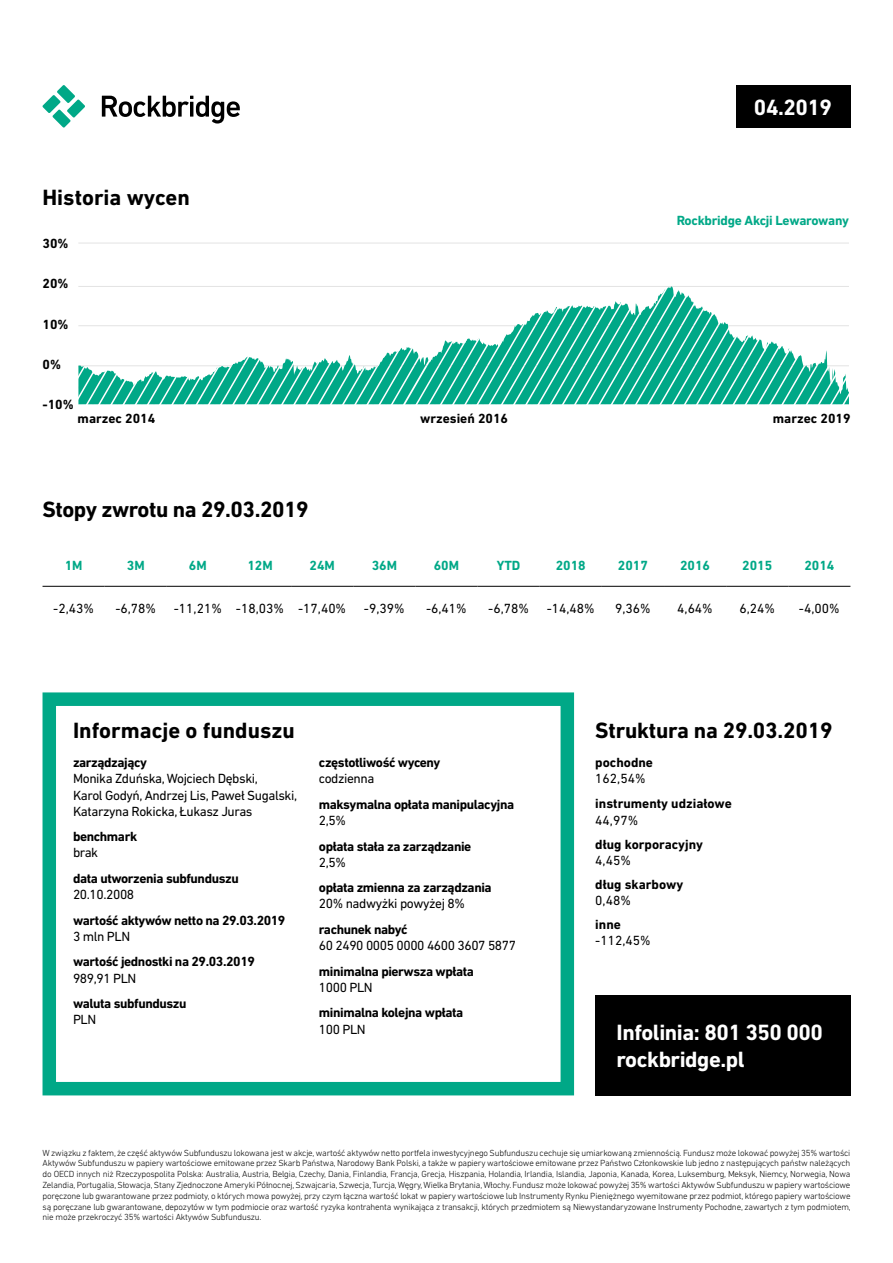
<style>
.page{position:relative;width:893px;height:1263px;background:#fff}
.page>*{position:absolute;margin:0;border:0;box-sizing:border-box;transform-origin:0 0}
.t1{font:700 22.5px "DIN Next LT Pro";letter-spacing:-.01em;color:#000}
.t2{font:700 22.5px/27px "DIN Next LT Pro";letter-spacing:-.02em;color:#fff}
.t3{font:700 13.5px "DIN Next LT Pro";letter-spacing:-.03em;color:#000}
.t4{font:13.5px/16.2px "DIN Next LT Pro";letter-spacing:-.03em;color:#000}
.t5{font:700 13.5px "DIN Next LT Pro";color:#000}
.t6{font:700 13.5px "DIN Next LT Pro";color:#00a887}
.t7{font:700 13.5px "DIN Next LT Pro";letter-spacing:-.02em;color:#00a887}
.t8{font:13.5px "DIN Next LT Pro";color:#000}
.t9{font:300 9px/10.8px "DIN Next LT Pro";letter-spacing:-.02em;color:#000;text-align:justify}
</style>
<div class="page">
<div style="left:595px;top:995px;width:255px;height:100px;background:#000"></div>
<svg style="left:42px;top:85px;width:43px;height:43px"></svg>
<svg style="left:102px;top:96px;width:138px;height:28px"></svg>
<div style="left:736px;top:85px;width:114px;height:43px;background:#000"></div>
<div style="left:43px;top:692px;width:531px;height:403px;border:14px solid #00a887"></div>
<hr style="left:43px;top:586px;width:62px;height:1px;background:#000">
<hr style="left:105px;top:586px;width:62px;height:1px;background:#000">
<hr style="left:167px;top:586px;width:62px;height:1px;background:#000">
<hr style="left:229px;top:586px;width:62px;height:1px;background:#000">
<hr style="left:291px;top:586px;width:62px;height:1px;background:#000">
<hr style="left:353px;top:586px;width:62px;height:1px;background:#000">
<hr style="left:415px;top:586px;width:63px;height:1px;background:#000">
<hr style="left:478px;top:586px;width:62px;height:1px;background:#000">
<hr style="left:540px;top:586px;width:62px;height:1px;background:#000">
<hr style="left:602px;top:586px;width:62px;height:1px;background:#000">
<hr style="left:664px;top:586px;width:62px;height:1px;background:#000">
<hr style="left:726px;top:586px;width:62px;height:1px;background:#000">
<hr style="left:788px;top:586px;width:62px;height:1px;background:#000">
<hr style="left:78px;top:365px;width:771px;height:1px;background:#e3e3e3">
<hr style="left:78px;top:286px;width:771px;height:1px;background:#e3e3e3">
<hr style="left:78px;top:325px;width:771px;height:1px;background:#e3e3e3">
<hr style="left:78px;top:243px;width:771px;height:1px;background:#e3e3e3">
<svg style="left:79px;top:286px;width:770px;height:118px"></svg>
<h1 class="t1" style="left:43px;top:185px;width:149px">Historia wycen</h1>
<h2 class="t3" style="left:43px;top:235px;width:28px">30%</h2>
<h2 class="t3" style="left:43px;top:276px;width:28px">20%</h2>
<h2 class="t3" style="left:43px;top:316px;width:28px">10%</h2>
<h2 class="t3" style="left:43px;top:356px;width:20px">0%</h2>
<h2 class="t3" style="left:43px;top:397px;width:33px">-10%</h2>
<h1 class="t2" style="left:754px;top:94px;width:80px">04.2019</h1>
<h2 class="t7" style="left:677px;top:213px;width:174px">Rockbridge Akcji Lewarowany</h2>
<h2 class="t5" style="left:78px;top:411px;width:79px">marzec 2014</h2>
<h2 class="t5" style="left:420px;top:411px;width:89px">wrzesień 2016</h2>
<h2 class="t5" style="left:773px;top:411px;width:79px">marzec 2019</h2>
<h1 class="t1" style="left:43px;top:496px;width:268px">Stopy zwrotu na 29.03.2019</h1>
<h2 class="t6" style="left:65px;top:557px;width:19px">1M</h2>
<h2 class="t6" style="left:127px;top:557px;width:19px">3M</h2>
<h2 class="t6" style="left:189px;top:557px;width:19px">6M</h2>
<h2 class="t6" style="left:247px;top:557px;width:27px">12M</h2>
<h2 class="t6" style="left:309px;top:557px;width:27px">24M</h2>
<h2 class="t6" style="left:372px;top:557px;width:27px">36M</h2>
<h2 class="t6" style="left:434px;top:557px;width:27px">60M</h2>
<h2 class="t6" style="left:497px;top:557px;width:25px">YTD</h2>
<h2 class="t6" style="left:556px;top:557px;width:32px">2018</h2>
<h2 class="t6" style="left:618px;top:557px;width:32px">2017</h2>
<h2 class="t6" style="left:680px;top:557px;width:32px">2016</h2>
<h2 class="t6" style="left:742px;top:557px;width:32px">2015</h2>
<h2 class="t6" style="left:804px;top:557px;width:32px">2014</h2>
<h2 class="t4" style="left:53px;top:600px;width:42px">-2,43%</h2>
<h2 class="t4" style="left:115px;top:600px;width:42px">-6,78%</h2>
<h2 class="t8" style="left:174px;top:600px;width:174px">-11,21% -18,03% -17,40%</h2>
<h2 class="t4" style="left:364px;top:600px;width:42px">-9,39%</h2>
<h2 class="t4" style="left:426px;top:600px;width:42px">-6,41%</h2>
<h2 class="t4" style="left:488px;top:600px;width:42px">-6,78%</h2>
<h2 class="t4" style="left:547px;top:600px;width:50px">-14,48%</h2>
<h2 class="t4" style="left:615px;top:600px;width:37px">9,36%</h2>
<h2 class="t4" style="left:677px;top:600px;width:37px">4,64%</h2>
<h2 class="t4" style="left:739px;top:600px;width:37px">6,24%</h2>
<h2 class="t4" style="left:799px;top:600px;width:42px">-4,00%</h2>
<h1 class="t1" style="left:73px;top:718px;width:223px">Informacje o funduszu</h1>
<h2 class="t3" style="left:73px;top:755px;width:76px">zarządzający</h2>
<h2 class="t4" style="left:73px;top:770px;width:226px">Monika Zduńska, Wojciech Dębski,<br>Karol Godyń, Andrzej Lis, Paweł Sugalski,<br>Katarzyna Rokicka, Łukasz Juras</h2>
<h2 class="t3" style="left:73px;top:829px;width:66px">benchmark</h2>
<h2 class="t4" style="left:73px;top:844px;width:27px">brak</h2>
<h2 class="t3" style="left:73px;top:870px;width:167px">data utworzenia subfunduszu</h2>
<h2 class="t4" style="left:73px;top:886px;width:63px">20.10.2008</h2>
<h2 class="t3" style="left:73px;top:912px;width:214px">wartość aktywów netto na 29.03.2019</h2>
<h2 class="t4" style="left:73px;top:928px;width:59px">3 mln PLN</h2>
<h2 class="t3" style="left:73px;top:954px;width:183px">wartość jednostki na 29.03.2019</h2>
<h2 class="t4" style="left:73px;top:970px;width:65px">989,91 PLN</h2>
<h2 class="t3" style="left:73px;top:995px;width:115px">waluta subfunduszu</h2>
<h2 class="t4" style="left:73px;top:1011px;width:25px">PLN</h2>
<h2 class="t3" style="left:319px;top:755px;width:123px">częstotliwość wyceny</h2>
<h2 class="t4" style="left:319px;top:770px;width:57px">codzienna</h2>
<h2 class="t3" style="left:319px;top:796px;width:197px">maksymalna opłata manipulacyjna</h2>
<h2 class="t4" style="left:319px;top:812px;width:29px">2,5%</h2>
<h2 class="t3" style="left:319px;top:838px;width:154px">opłata stała za zarządzanie</h2>
<h2 class="t4" style="left:319px;top:854px;width:29px">2,5%</h2>
<h2 class="t3" style="left:319px;top:880px;width:174px">opłata zmienna za zarządzania</h2>
<h2 class="t4" style="left:319px;top:895px;width:147px">20% nadwyżki powyżej 8%</h2>
<h2 class="t3" style="left:319px;top:921px;width:90px">rachunek nabyć</h2>
<h2 class="t4" style="left:319px;top:937px;width:199px">60 2490 0005 0000 4600 3607 5877</h2>
<h2 class="t3" style="left:319px;top:963px;width:157px">minimalna pierwsza wpłata</h2>
<h2 class="t4" style="left:319px;top:979px;width:55px">1000 PLN</h2>
<h2 class="t3" style="left:319px;top:1005px;width:146px">minimalna kolejna wpłata</h2>
<h2 class="t4" style="left:319px;top:1021px;width:48px">100 PLN</h2>
<h1 class="t1" style="left:595px;top:718px;width:239px">Struktura na 29.03.2019</h1>
<h2 class="t5" style="left:595px;top:754px;width:59px">pochodne</h2>
<h2 class="t4" style="left:595px;top:770px;width:52px">162,54%</h2>
<h2 class="t5" style="left:595px;top:796px;width:138px">instrumenty udziałowe</h2>
<h2 class="t4" style="left:595px;top:812px;width:44px">44,97%</h2>
<h2 class="t5" style="left:595px;top:836px;width:109px">dług korporacyjny</h2>
<h2 class="t4" style="left:595px;top:852px;width:37px">4,45%</h2>
<h2 class="t5" style="left:595px;top:876px;width:89px">dług skarbowy</h2>
<h2 class="t4" style="left:595px;top:892px;width:37px">0,48%</h2>
<h2 class="t3" style="left:595px;top:916px;width:27px">inne</h2>
<h2 class="t4" style="left:595px;top:932px;width:57px">-112,45%</h2>
<h1 class="t2" style="left:617px;top:1019px;width:208px">Infolinia: 801 350 000 rockbridge.pl</h1>
<p class="t9" style="left:43px;top:1147px;width:810px">W związku z faktem, że część aktywów Subfunduszu lokowana jest w akcje, wartość aktywów netto portfela inwestycyjnego Subfunduszu cechuje się umiarkowaną zmiennością. Fundusz może lokować powyżej 35% wartości Aktywów Subfunduszu w papiery wartościowe emitowane przez Skarb Państwa, Narodowy Bank Polski, a także w papiery wartościowe emitowane przez Państwo Członkowskie lub jedno z następujących państw należących do OECD innych niż Rzeczypospolita Polska: Australia, Austria, Belgia, Czechy, Dania, Finlandia, Francja, Grecja, Hiszpania, Holandia, Irlandia, Islandia, Japonia, Kanada, Korea, Luksemburg, Meksyk, Niemcy, Norwegia, Nowa Zelandia, Portugalia, Słowacja, Stany Zjednoczone Ameryki Północnej, Szwajcaria, Szwecja, Turcja, Węgry, Wielka Brytania, Włochy. Fundusz może lokować powyżej 35% wartości Aktywów Subfunduszu w papiery wartościowe poręczone lub gwarantowane przez podmioty, o których mowa powyżej, przy czym łączna wartość lokat w papiery wartościowe lub Instrumenty Rynku Pieniężnego wyemitowane przez podmiot, którego papiery wartościowe są poręczane lub gwarantowane, depozytów w tym podmiocie oraz wartość ryzyka kontrahenta wynikająca z transakcji, których przedmiotem są Niewystandaryzowane Instrumenty Pochodne, zawartych z tym podmiotem, nie może przekroczyć 35% wartości Aktywów Subfunduszu.</p>
</div>
